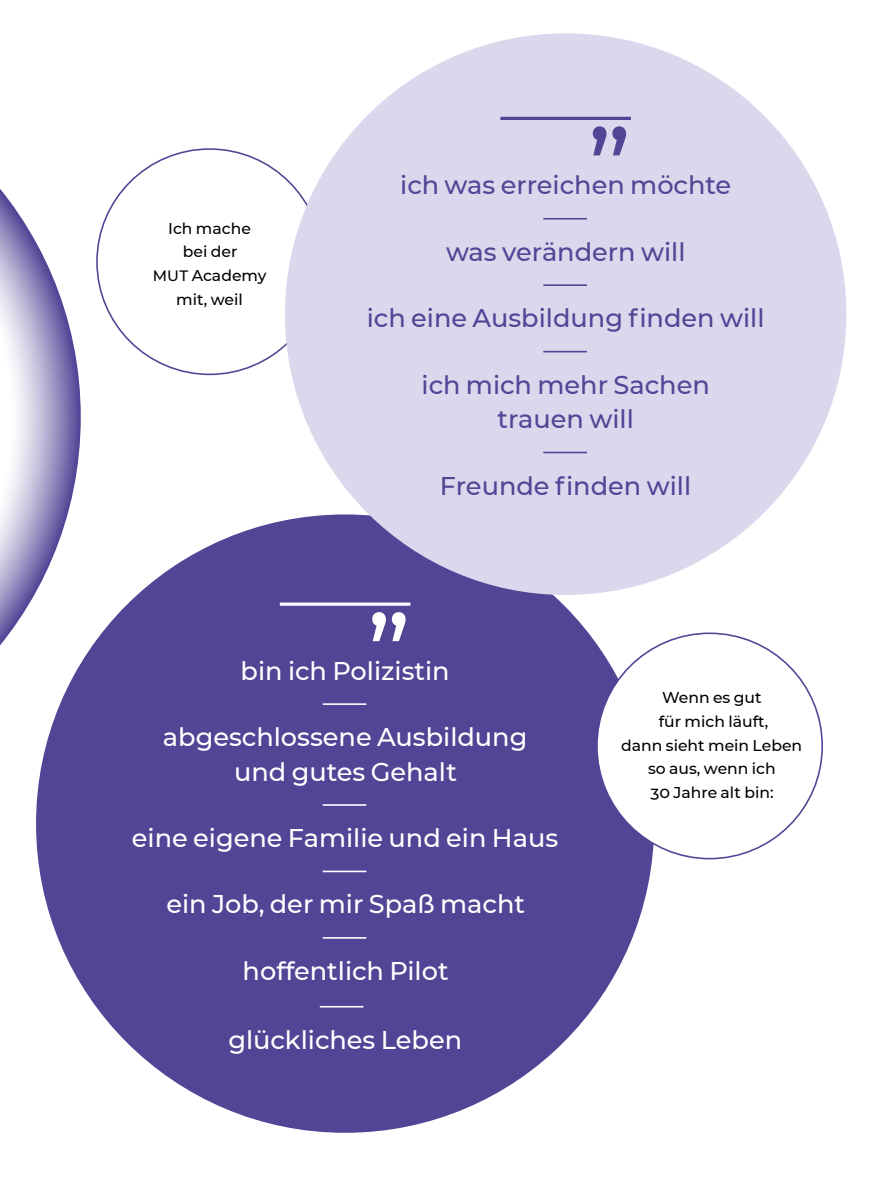
<style>
.page{position:relative;width:896px;height:1180px;background:#fff}
.page>*{position:absolute;margin:0;border:0;box-sizing:border-box;transform-origin:0 0}
.t1{font:500 104px "Montserrat";color:#fff}
.t2{font:500 104px "Montserrat";color:#524596}
.t3{font:500 25.6px/34.4px "Montserrat";color:#fff;text-align:center}
.t4{font:500 25.6px/34.4px "Montserrat";color:#524596;text-align:center}
.t5{font:500 15.6px/23.6px "Montserrat";color:#000;text-align:center}
.s1{font-size:15px}
</style>
<div class="page">
<div style="left:36px;top:514px;width:618px;height:618px;background:#524596;border-radius:50%"></div>
<div style="left:285px;top:33px;width:561px;height:562px;background:#dbd7ed;border-radius:50%"></div>
<div style="left:597px;top:633px;width:225px;height:225px;background:#fff;border-radius:50%"></div>
<svg style="left:0;top:189px;width:81px;height:591px"></svg>
<hr style="left:323px;top:703px;width:43px;height:1px;background:#fff">
<hr style="left:323px;top:804px;width:43px;height:1px;background:#fff">
<hr style="left:323px;top:870px;width:43px;height:2px;background:#fff">
<hr style="left:323px;top:936px;width:43px;height:2px;background:#fff">
<hr style="left:320px;top:1005px;width:43px;height:2px;background:#fff">
<hr style="left:280px;top:602px;width:130px;height:3px;background:#fff">
<hr style="left:500px;top:117px;width:131px;height:3px;background:#524596">
<hr style="left:543px;top:218px;width:44px;height:1px;background:#524596">
<hr style="left:543px;top:284px;width:44px;height:2px;background:#524596">
<hr style="left:543px;top:351px;width:44px;height:1px;background:#524596">
<hr style="left:543px;top:451px;width:44px;height:2px;background:#524596">
<p class="t5" style="left:153px;top:216px;width:115px">Ich mache<br>bei der<br><span class="s1">MUT</span> Academy mit, weil</p>
<h1 class="t2" style="left:588px;top:30px;width:45px">„</h1>
<p class="t4" style="left:400px;top:167px;width:332px">ich was erreichen möchte</p>
<p class="t4" style="left:446px;top:233px;width:241px">was verändern will</p>
<p class="t4" style="left:367px;top:300px;width:399px">ich eine Ausbildung finden will</p>
<p class="t4" style="left:421px;top:366px;width:290px">ich mich mehr Sachen trauen will</p>
<p class="t4" style="left:440px;top:467px;width:253px">Freunde finden will</p>
<h1 class="t1" style="left:367px;top:516px;width:45px">„</h1>
<p class="t3" style="left:241px;top:652px;width:210px">bin ich Polizistin</p>
<p class="t3" style="left:163px;top:718px;width:366px">abgeschlossene Ausbildung und gutes Gehalt</p>
<p class="t3" style="left:132px;top:819px;width:428px">eine eigene Familie und ein Haus</p>
<p class="t3" style="left:166px;top:886px;width:360px">ein Job, der mir Spaß macht</p>
<p class="t3" style="left:242px;top:952px;width:208px">hoffentlich Pilot</p>
<p class="t3" style="left:228px;top:1021px;width:235px">glückliches Leben</p>
<p class="t5" style="left:621px;top:685px;width:183px">Wenn es gut<br>für mich läuft,<br>dann sieht mein Leben so aus, wenn ich<br>30 Jahre alt bin:</p>
</div>
